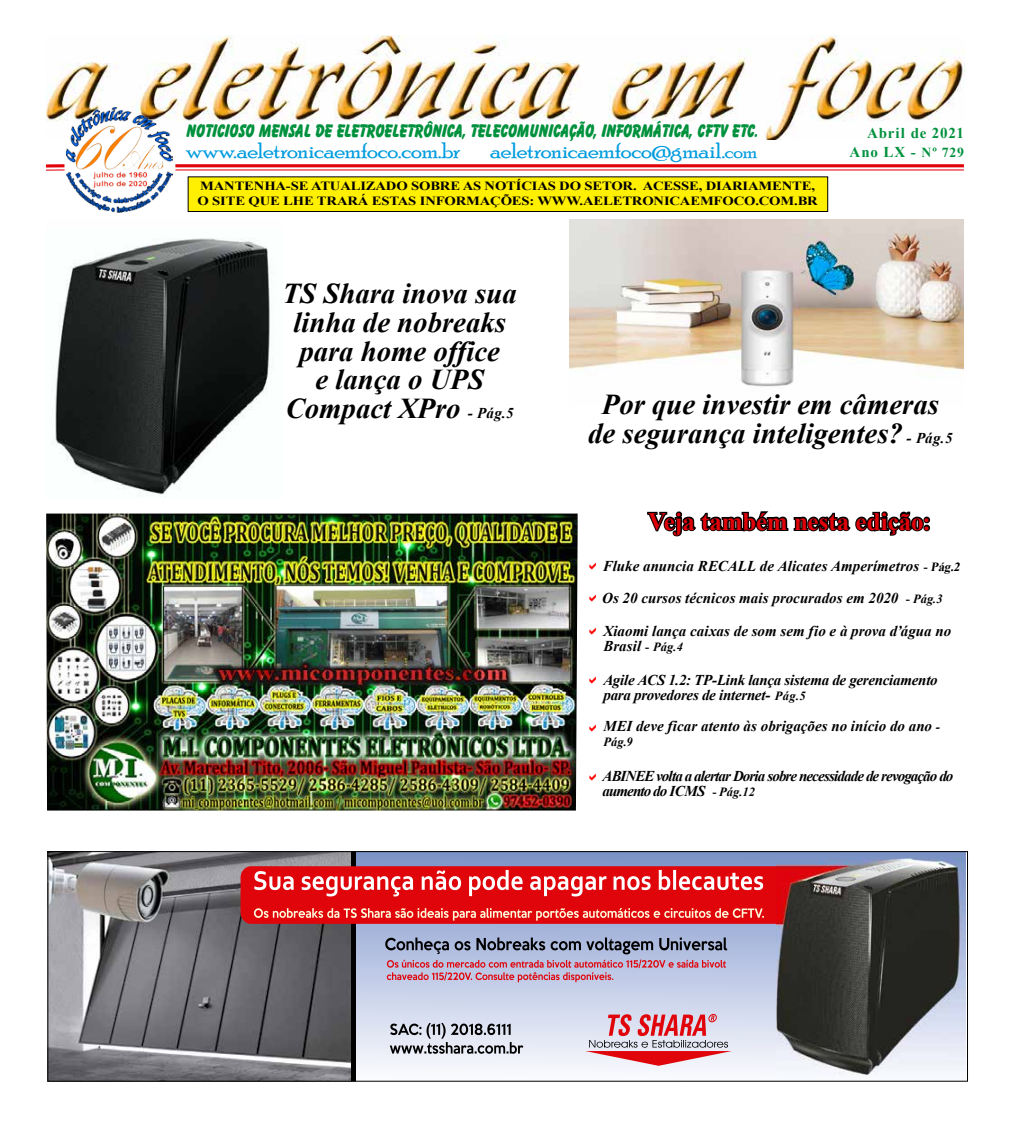
<style>
.page{position:relative;width:1010px;height:1138px;background:#fff}
.page>*{position:absolute;margin:0;border:0;box-sizing:border-box;transform-origin:0 0}
.t1{font:italic 700 28.75px/28.8px "Times New Roman";color:#000;text-align:center}
.t2{font:700 25px "Times New Roman";letter-spacing:-.005em;color:#e00109}
.t3{font:22.5px "Poor Richard";letter-spacing:-.02em;color:#009cde;scale:1.09 1}
.t4{font:18.12px "Bazooka";color:#00913d;scale:.86 1}
.t5{font:italic 700 15px/15px "Times New Roman";letter-spacing:-.005em;color:#000}
.t6{font:italic 700 15px/15px "Times New Roman";letter-spacing:-.055em;color:#000}
.t7{font:700 15px/18.8px "Times New Roman";letter-spacing:.055em;color:#00913d;text-align:right}
.t8{font:700 12.5px/15px "Times New Roman";letter-spacing:-.01em;color:#000;scale:1.17 1}
.t9{font:italic 700 12.5px "Times New Roman";color:#000}
.s1{font-size:20px}
.s2{font-size:13.75px}
.s3{font-size:15px}
.s4{font-size:12.5px}
.s5{font-style:normal;font-size:12.5px}
</style>
<div class="page">
<img style="left:47px;top:35px;width:917px;height:105px">
<svg style="left:46px;top:169px;width:19px;height:2px"></svg>
<hr style="left:46px;top:164px;width:18px;height:3px;background:#e00109">
<div style="left:188px;top:177px;width:640px;height:34px;background:#ffef00"></div>
<div style="left:188px;top:176px;width:640px;height:36px;border:1px solid #000"></div>
<svg style="left:647px;top:511px;width:283px;height:26px"></svg>
<img style="left:65px;top:106px;width:108px;height:106px">
<hr style="left:175px;top:164px;width:789px;height:3px;background:#e00109">
<hr style="left:175px;top:169px;width:789px;height:1px;background:#e00109">
<img style="left:46px;top:513px;width:532px;height:297px">
<svg style="left:356px;top:853px;width:609px;height:222px;background:#c3cbe4"></svg>
<img style="left:50px;top:853px;width:302px;height:226px">
<hr style="left:352px;top:851px;width:4px;height:230px;background:#000">
<svg style="left:585px;top:1013px;width:147px;height:52px;background:#d99ea9"></svg>
<svg style="left:385px;top:937px;width:342px;height:45px;background:#a79ab4"></svg>
<div style="left:241px;top:866px;width:669px;height:57px;background:#e0040b;border-radius:11px"></div>
<svg style="left:254px;top:870px;width:207px;height:26px"></svg>
<svg style="left:469px;top:869px;width:294px;height:27px"></svg>
<svg style="left:254px;top:908px;width:510px;height:12px"></svg>
<img style="left:777px;top:858px;width:188px;height:216px">
<svg style="left:390px;top:1022px;width:133px;height:31px;background:#a7aab4"></svg>
<div style="left:48px;top:851px;width:919px;height:230px;border:1px solid #000"></div>
<img style="left:570px;top:219px;width:394px;height:168px">
<img style="left:51px;top:238px;width:222px;height:259px">
<p class="t4" style="left:187px;top:120px;width:666px">NOTICIOSO MENSAL DE ELETROELETRÔNICA, TELECOMUNICAÇÃO, INFORMÁTICA, CFTV ETC.</p>
<p class="t8" style="left:197px;top:178px;width:532px">MANTENHA-SE ATUALIZADO SOBRE AS NOTÍCIAS DO SETOR. ACESSE, DIARIAMENTE,<br>O SITE QUE LHE TRARÁ ESTAS INFORMAÇÕES: WWW.AELETRONICAEMFOCO.COM.BR</p>
<h3 class="t3" style="left:186px;top:138px;width:253px">www.aeletronicaemfoco.com.br</h3>
<h3 class="t3" style="left:490px;top:138px;width:247px">aeletronicaemfoco@gmail.<span class="s1">com</span></h3>
<p class="t7" style="left:849px;top:123px;width:116px">Abril de 2021<br>Ano LX - <span class="s2">Nº 729</span></p>
<h1 class="t1" style="left:283px;top:278px;width:236px">TS Shara inova sua linha de nobreaks para home office<br>e lança o UPS<br>Compact XPro <span class="s3">- Pág.5</span></h1>
<h1 class="t1" style="left:588px;top:389px;width:366px">Por que investir em câmeras de segurança inteligentes? <span class="s3">- Pág.5</span></h1>
<h2 class="t2" style="left:648px;top:503px;width:284px">Veja também nesta edição:</h2>
<p class="t5" style="left:603px;top:558px;width:362px">Fluke anuncia RECALL de Alicates Amperímetros <span class="s4">-Pág.2</span></p>
<p class="t5" style="left:602px;top:590px;width:342px">Os 20 cursos técnicos mais procurados em 2020 <span class="s5">-</span> <span class="s4">Pág.3</span></p>
<p class="t5" style="left:603px;top:623px;width:349px">Xiaomi lança caixas de som sem fio e à prova d’água no<br>Brasil <span class="s5">-</span> <span class="s4">Pág.4</span></p>
<p class="t5" style="left:603px;top:672px;width:336px">Agile ACS 1.2: TP-Link lança sistema de gerenciamento para provedores de internet- <span class="s4">Pág.5</span></p>
<p class="t5" style="left:603px;top:718px;width:338px">MEI deve ficar atento às obrigações no início do ano <span class="s4">-</span></p>
<p class="t9" style="left:603px;top:733px;width:31px">Pág.9</p>
<p class="t6" style="left:602px;top:767px;width:352px">ABINEE volta a alertar Doria sobre necessidade de revogação do aumento do icms <span class="s5">-</span> <span class="s4">Pág.12</span></p>
</div>
